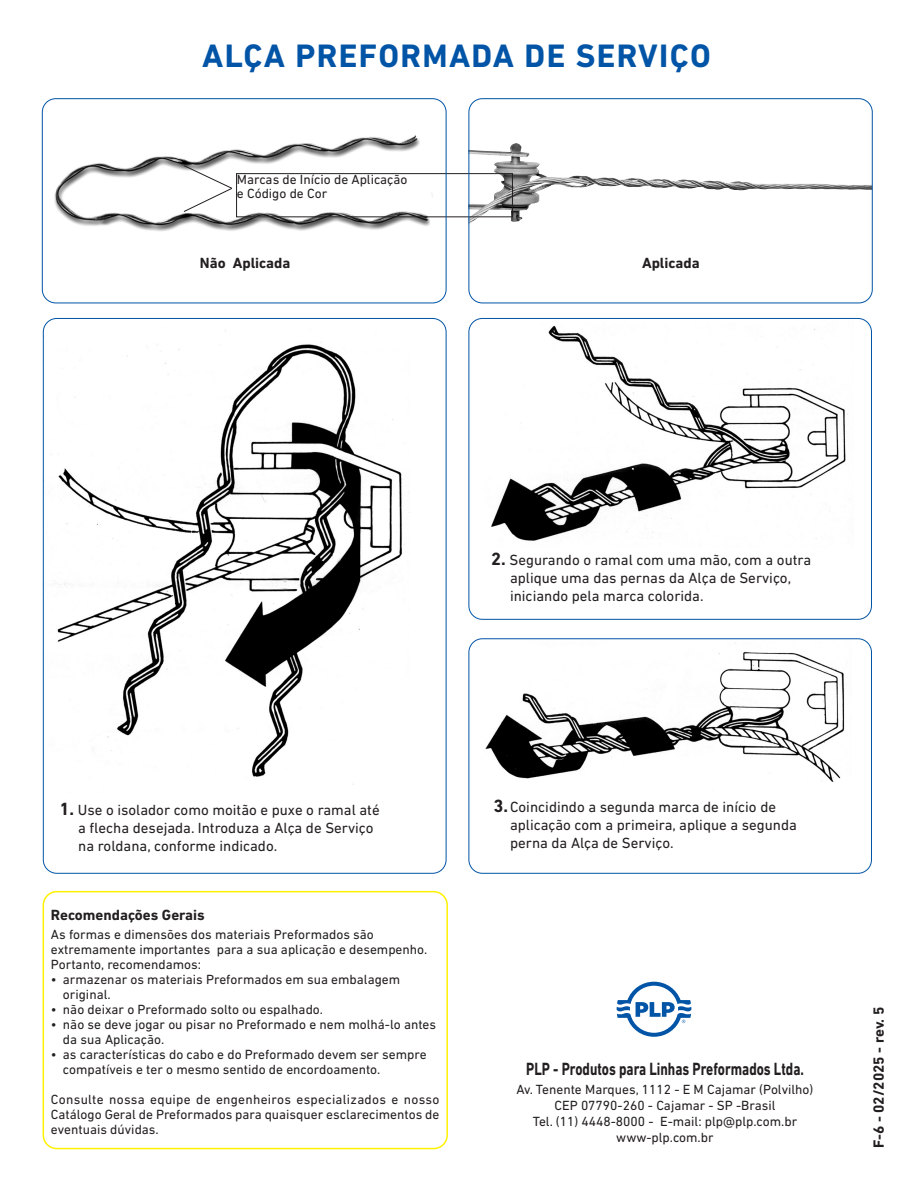
<style>
.page{position:relative;width:915px;height:1191px;background:#fff}
.page>*{position:absolute;margin:0;border:0;box-sizing:border-box;transform-origin:0 0}
.t1{font:700 33px "DIN Next LT Pro";letter-spacing:.04em;color:#0154a6}
.t2{font:700 18px "DIN Next LT Pro";color:#231f20;scale:.75 1}
.t3{font:15px/18px "DIN Next LT Pro";color:#231f20}
.t4{font:700 15px "DIN Next LT Pro";color:#231f20}
.t5{font:13.5px/15px "DIN Next LT Pro";color:#231f20}
.s1{font-weight:700;font-size:18px}
</style>
<div class="page">
<img style="left:470px;top:143px;width:400px;height:80px">
<img style="left:54px;top:135px;width:386px;height:96px">
<img style="left:43px;top:326px;width:362px;height:459px">
<img style="left:491px;top:325px;width:357px;height:216px">
<img style="left:485px;top:643px;width:362px;height:139px">
<div style="left:468px;top:318px;width:403px;height:301px;border:1px solid #0154a6;border-radius:14px"></div>
<div style="left:468px;top:638px;width:403px;height:235px;border:1px solid #0154a6;border-radius:14px"></div>
<div style="left:236px;top:173px;width:276px;height:44px;border:1px solid #231f20"></div>
<div style="left:42px;top:98px;width:404px;height:205px;border:1px solid #0154a6;border-radius:14px"></div>
<div style="left:468px;top:98px;width:404px;height:205px;border:1px solid #0154a6;border-radius:13px"></div>
<svg style="left:183px;top:165px;width:50px;height:47px"></svg>
<svg style="left:616px;top:981px;width:75px;height:55px"></svg>
<div style="left:43px;top:891px;width:405px;height:258px;border:2px solid #fff101;border-radius:14px"></div>
<p class="t1" style="left:202px;top:37px;width:510px">ALÇA PREFORMADA DE SERVIÇO</p>
<p class="t5" style="left:237px;top:172px;width:172px">Marcas de Início de Aplicação</p>
<p class="t5" style="left:237px;top:185px;width:92px">e Código de Cor</p>
<p class="t4" style="left:200px;top:254px;width:92px">Não Aplicada</p>
<p class="t4" style="left:641px;top:254px;width:59px">Aplicada</p>
<p class="t3" style="left:510px;top:551px;width:302px;text-indent:-19px"><span class="s1">2.</span> Segurando o ramal com uma mão, com a outra aplique uma das pernas da Alça de Serviço, iniciando pela marca colorida.</p>
<p class="t3" style="left:78px;top:801px;width:303px;text-indent:-19px"><span class="s1">1.</span> Use o isolador como moitão e puxe o ramal até a flecha desejada. Introduza a Alça de Serviço na roldana, conforme indicado.</p>
<p class="t4" style="left:51px;top:906px;width:155px">Recomendações Gerais</p>
<p class="t5" style="left:51px;top:927px;width:378px">As formas e dimensões dos materiais Preformados são extremamente importantes para a sua aplicação e desempenho.<br>Portanto, recomendamos:</p>
<p class="t5" style="left:63px;top:972px;width:338px;text-indent:-12px">• armazenar os materiais Preformados em sua embalagem original.</p>
<p class="t5" style="left:51px;top:1002px;width:273px">• não deixar o Preformado solto ou espalhado.</p>
<p class="t5" style="left:63px;top:1017px;width:374px;text-indent:-12px">• não se deve jogar ou pisar no Preformado e nem molhá-lo antes da sua Aplicação.</p>
<p class="t5" style="left:63px;top:1047px;width:365px;text-indent:-12px">• as características do cabo e do Preformado devem ser sempre compatíveis e ter o mesmo sentido de encordoamento.</p>
<p class="t5" style="left:51px;top:1092px;width:390px;text-align:justify">Consulte nossa equipe de engenheiros especializados e nosso Catálogo Geral de Preformados para quaisquer esclarecimentos de eventuais dúvidas.</p>
<p class="t3" style="left:510px;top:798px;width:288px;text-indent:-17px"><span class="s1">3.</span>Coincidindo a segunda marca de início de aplicação com a primeira, aplique a segunda perna da Alça de Serviço.</p>
<p class="t2" style="left:526px;top:1058px;width:371px">PLP - Produtos para Linhas Preformados Ltda.</p>
<p class="t5" style="left:516px;top:1081px;width:298px">Av. Tenente Marques, 1112 - E M Cajamar (Polvilho)</p>
<p class="t5" style="left:554px;top:1097px;width:222px">CEP 07790-260 - Cajamar - SP -Brasil</p>
<p class="t5" style="left:532px;top:1113px;width:266px">Tel. (11) 4448-8000 - E-mail: plp@plp.com.br</p>
<p class="t5" style="left:616px;top:1130px;width:99px">www-plp.com.br</p>
<p class="t4" style="left:869px;top:1148px;width:143px;rotate:-90deg">F-6 - 02/2025 - rev. 5</p>
</div>
